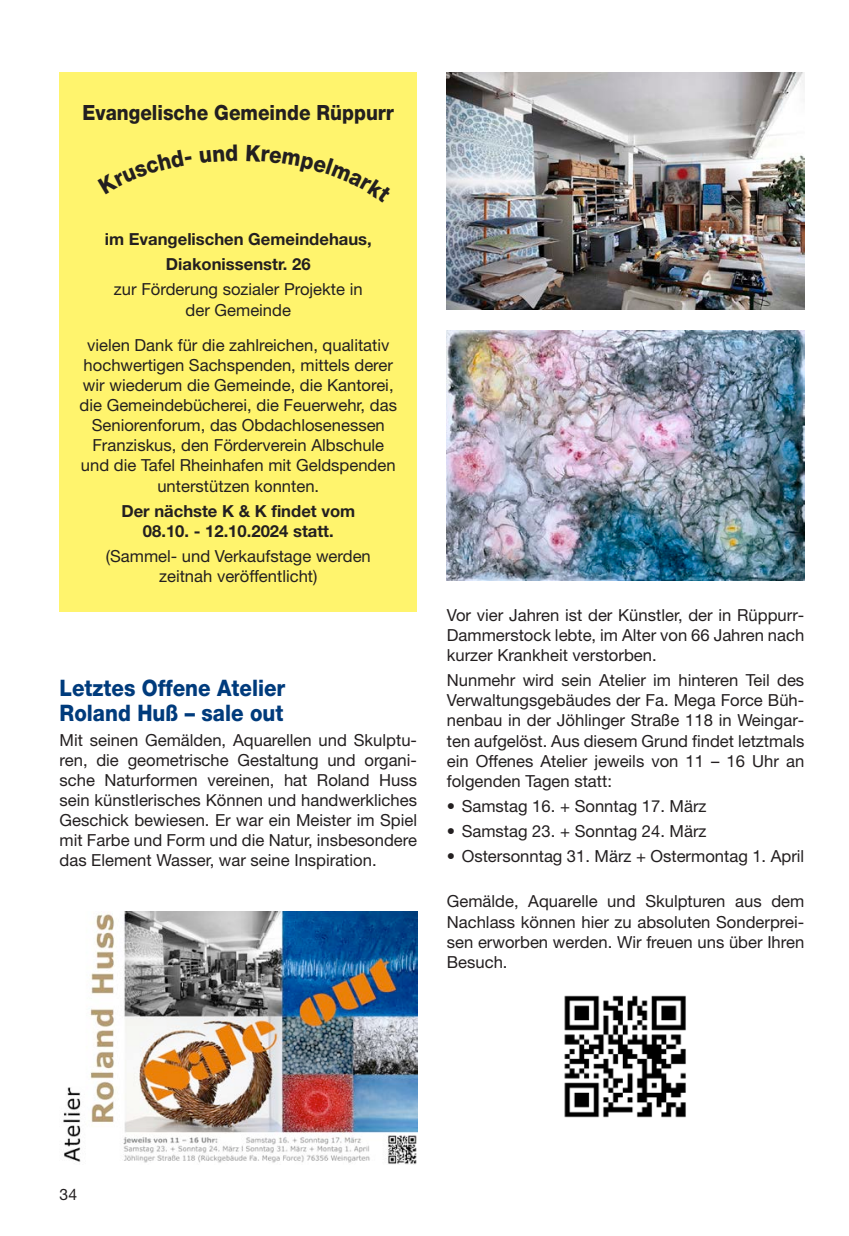
<style>
.page{position:relative;width:849px;height:1236px;background:#fff}
.page>*{position:absolute;margin:0;border:0;box-sizing:border-box;transform-origin:0 0}
.t1{font:22.75px/24.8px "Helvetica Neue Helvetica 85 Hv";color:#003b7c;scale:.9 1}
.t2{font:21px "Helvetica Neue Helvetica 85 Hv";color:#231f20;scale:.9 1}
.t3{font:16.62px/20.1px "Helvetica Neue Helvetica 55 Rmn";color:#231f20;text-align:justify}
.t4{font:700 16.62px/25px "Helvetica Neue Helvetica 75";color:#231f20;text-align:center}
.t5{font:15.75px "Helvetica Neue Helvetica 55 Rmn";color:#231f20}
</style>
<div class="page">
<div style="left:60px;top:72px;width:357px;height:539px;background:#fff46d"></div>
<img style="left:63px;top:911px;width:354px;height:252px">
<img style="left:446px;top:72px;width:358px;height:237px">
<img style="left:446px;top:330px;width:358px;height:250px">
<img style="left:564px;top:995px;width:122px;height:123px">
<p class="t2" style="left:83px;top:100px;width:347px">Evangelische Gemeinde Rüppurr</p>
<p class="t4" style="left:105px;top:226px;width:268px">im Evangelischen Gemeindehaus,<br>Diakonissenstr. 26</p>
<p class="t3" style="left:114px;top:279px;width:250px;text-align:center">zur Förderung sozialer Projekte in der Gemeinde</p>
<p class="t3" style="left:80px;top:334px;width:319px;text-align:center">vielen Dank für die zahlreichen, qualitativ hochwertigen Sachspenden, mittels derer wir wiederum die Gemeinde, die Kantorei, die Gemeindebücherei, die Feuerwehr, das Seniorenforum, das Obdachlosenessen Franziskus, den Förderverein Albschule und die Tafel Rheinhafen mit Geldspenden unterstützen konnten.</p>
<p class="t4" style="left:121px;top:500px;width:235px;line-height:20.1px">Der nächste K &amp; K findet vom<br>08.10. - 12.10.2024 statt.</p>
<p class="t3" style="left:106px;top:545px;width:266px;text-align:center">(Sammel- und Verkaufstage werden zeitnah veröffentlicht)</p>
<h1 class="t1" style="left:60px;top:675px;width:252px">Letztes Offene Atelier<br>Roland Huß – sale out</h1>
<p class="t3" style="left:60px;top:729px;width:359px">Mit seinen Gemälden, Aquarellen und Skulptu&shy;ren, die geometrische Gestaltung und organi&shy;sche Naturformen vereinen, hat Roland Huss sein kü nstlerisches Können und handwerkliches Geschick bewiesen. Er war ein Meister im Spiel mit Farbe und Form und die Natur, insbesondere das Element Wasser, war seine Inspiration.</p>
<p class="t3" style="left:446px;top:604px;width:359px">Vor vier Jahren ist der Kü nstler, der in Rü ppurr-Dammerstock lebte, im Alter von 66 Jahren nach kurzer Krankheit verstorben.</p>
<p class="t3" style="left:446px;top:670px;width:359px">Nunmehr wird sein Atelier im hinteren Teil des Verwaltungsgebäudes der Fa. Mega Force Büh&shy;nenbau in der Jöhlinger Straße 118 in Weingar&shy;ten aufgelöst. Aus diesem Grund findet letztmals ein Offenes Atelier jeweils von 11 – 16 Uhr an folgenden Tagen statt:</p>
<p class="t3" style="left:446px;top:795px;width:261px">• Samstag 16. + Sonntag 17. März</p>
<p class="t3" style="left:446px;top:820px;width:261px">• Samstag 23. + Sonntag 24. März</p>
<p class="t3" style="left:446px;top:845px;width:359px">• Ostersonntag 31. März + Ostermontag 1. April</p>
<p class="t3" style="left:446px;top:891px;width:359px">Gemälde, Aquarelle und Skulpturen aus dem Nachlass können hier zu absoluten Sonderprei&shy;sen erworben werden. Wir freuen uns über Ihren Besuch.</p>
<p class="t5" style="left:60px;top:1184px;width:19px">34</p>
</div>
